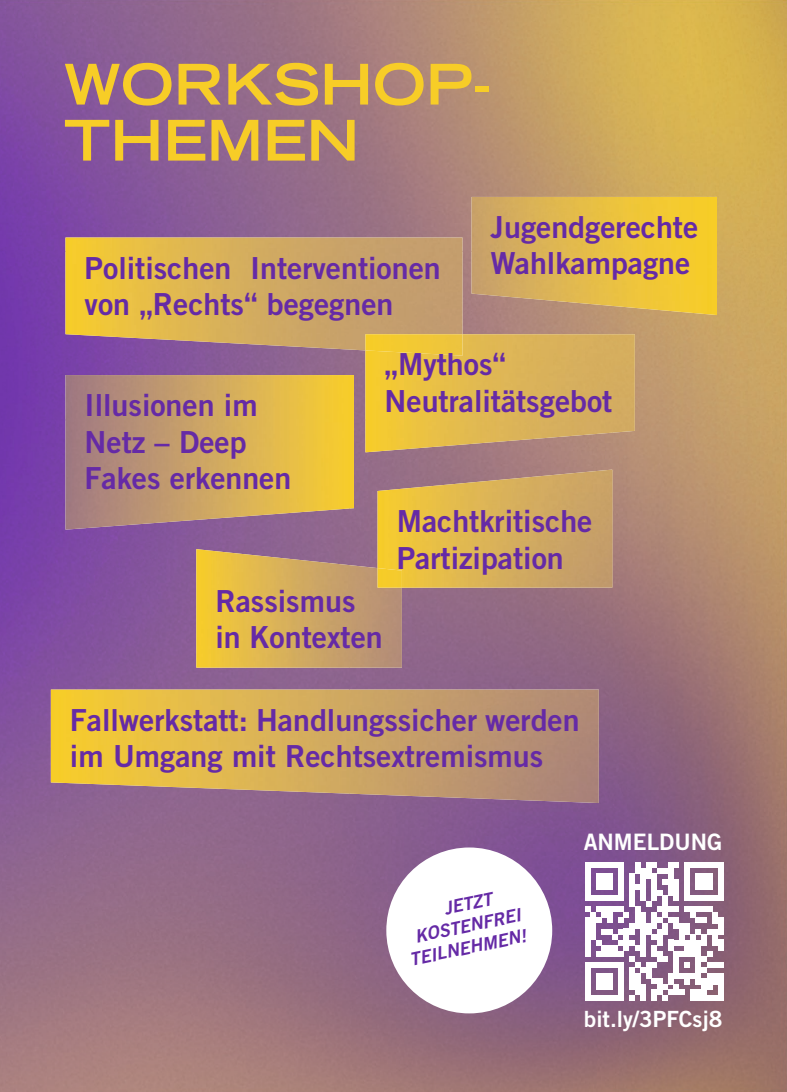
<style>
.page{position:relative;width:787px;height:1092px;background:#fff}
.page>*{position:absolute;margin:0;border:0;box-sizing:border-box;transform-origin:0 0}
.t1{font:700 expanded 56px/56px "Trade Gothic LT Std";color:#f7cd27}
.t2{font:30.25px/36.5px "Trade Gothic LT Std Bd 2";color:#652aa6}
.t3{font:22.75px "Trade Gothic LT Std Bd 2";color:#fff}
.t4{font:22.25px "Trade Gothic LT Std Bd 2";color:#fff}
.t5{font:italic 18px "Trade Gothic LT Std Bd 2";color:#652aa6}
</style>
<div class="page">
<img style="left:0;top:0;width:787px;height:251px">
<img style="left:0;top:251px;width:174px;height:168px">
<img style="left:462px;top:251px;width:325px;height:84px">
<img style="left:174px;top:350px;width:191px;height:69px">
<img style="left:613px;top:335px;width:174px;height:756px">
<img style="left:0;top:419px;width:86px;height:672px">
<img style="left:350px;top:419px;width:263px;height:672px">
<img style="left:86px;top:529px;width:264px;height:562px">
<div style="left:386px;top:847px;width:166px;height:166px;background:#fff;border-radius:50%"></div>
<img style="left:65px;top:375px;width:289px;height:154px">
<img style="left:65px;top:237px;width:397px;height:113px">
<img style="left:51px;top:689px;width:548px;height:114px">
<img style="left:377px;top:469px;width:235px;height:118px">
<img style="left:196px;top:549px;width:206px;height:118px">
<img style="left:377px;top:568px;width:25px;height:19px">
<img style="left:471px;top:197px;width:246px;height:118px">
<img style="left:365px;top:334px;width:270px;height:118px">
<img style="left:365px;top:334px;width:97px;height:21px">
<svg style="left:585px;top:862px;width:138px;height:138px"></svg>
<div style="left:718px;top:972px;width:5px;height:17px;background:#fff"></div>
<div style="left:718px;top:989px;width:5px;height:11px;background:#fff"></div>
<h1 class="t1" style="left:64px;top:55px;width:429px">WORKSHOP-<br>THEMEN</h1>
<p class="t2" style="left:85px;top:249px;width:357px">Politischen Interventionen von „Rechts“ begegnen</p>
<p class="t2" style="left:490px;top:208px;width:209px">Jugendgerechte<br>Wahlkampagne</p>
<p class="t2" style="left:85px;top:386px;width:208px">Illusionen im<br>Netz – Deep<br>Fakes erkennen</p>
<p class="t2" style="left:384px;top:346px;width:229px">„Mythos“<br>Neutralitätsgebot</p>
<p class="t2" style="left:397px;top:502px;width:197px">Machtkritische<br>Partizipation</p>
<p class="t2" style="left:215px;top:582px;width:169px">Rassismus in Kontexten</p>
<p class="t2" style="left:70px;top:701px;width:511px">Fallwerkstatt: Handlungssicher werden im Umgang mit Rechtsextremismus</p>
<p class="t5" style="left:441px;top:897px;width:50px;rotate:-12deg">JETZT</p>
<p class="t5" style="left:413px;top:925px;width:109px;rotate:-12deg">KOSTENFREI</p>
<p class="t5" style="left:407px;top:948px;width:120px;rotate:-12deg">TEILNEHMEN!</p>
<p class="t3" style="left:583px;top:827px;width:140px">ANMELDUNG</p>
<p class="t4" style="left:584px;top:1005px;width:140px">bit.ly/3PFCsj8</p>
</div>
